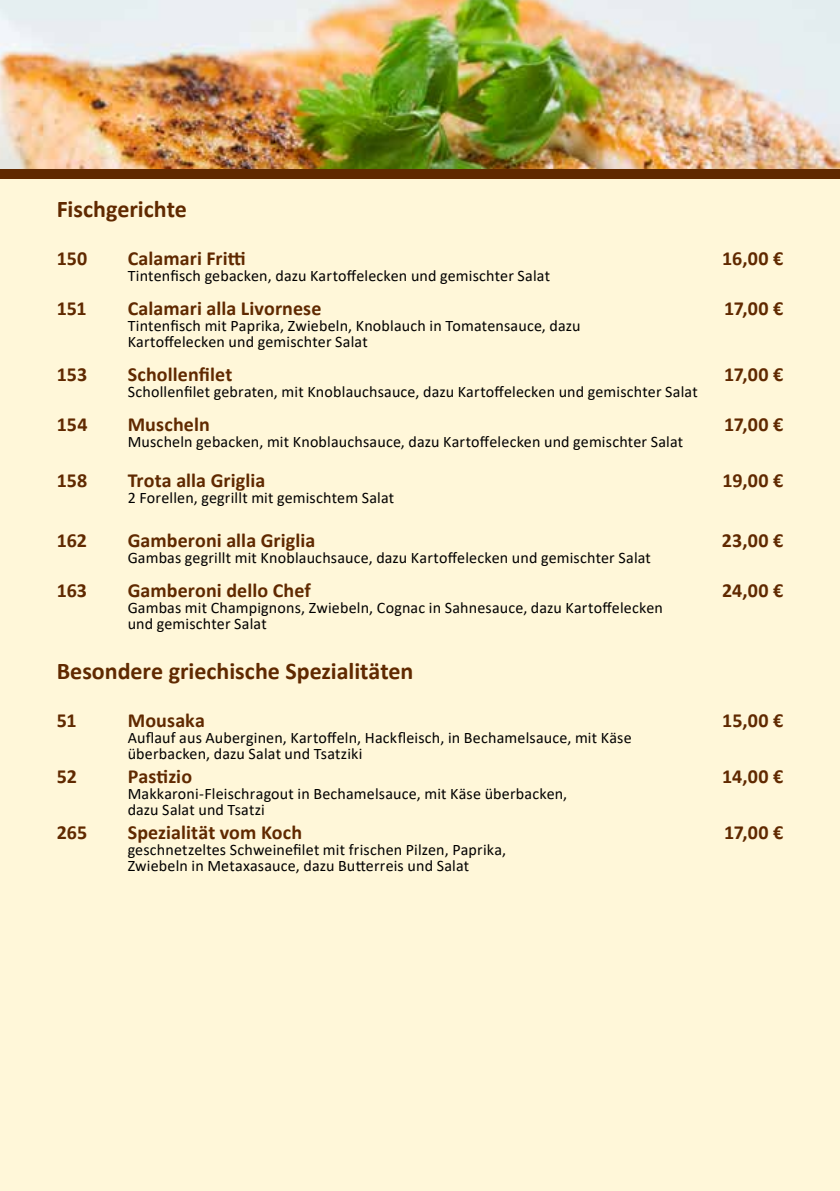
<style>
.page{position:relative;width:840px;height:1191px;background:#fff}
.page>*{position:absolute;margin:0;border:0;box-sizing:border-box;transform-origin:0 0}
.t1{font:700 24px "Calibri";color:#602900}
.t2{font:700 20px "Calibri";letter-spacing:.005em;color:#602900}
.t3{font:16px/16px "Calibri";letter-spacing:.01em;color:#000}
</style>
<div class="page">
<div style="left:0;top:0;width:839px;height:1191px;background:#fff7d9"></div>
<img style="left:0;top:0;width:839px;height:169px">
<div style="left:0;top:169px;width:839px;height:10px;background:#602900"></div>
<h1 class="t1" style="left:57px;top:192px;width:132px">Fischgerichte</h1>
<p class="t2" style="left:57px;top:244px;width:32px">150</p>
<p class="t2" style="left:128px;top:244px;width:119px">Calamari Fritti</p>
<p class="t2" style="left:721px;top:244px;width:62px">16,00 €</p>
<p class="t3" style="left:128px;top:267px;width:423px">Tintenfisch gebacken, dazu Kartoffelecken und gemischter Salat</p>
<p class="t2" style="left:57px;top:294px;width:31px">151</p>
<p class="t2" style="left:128px;top:294px;width:195px">Calamari alla Livornese</p>
<p class="t2" style="left:723px;top:294px;width:61px">17,00 €</p>
<p class="t3" style="left:128px;top:317px;width:454px">Tintenfisch mit Paprika, Zwiebeln, Knoblauch in Tomatensauce, dazu<br>Kartoffelecken und gemischter Salat</p>
<p class="t2" style="left:57px;top:360px;width:32px">153</p>
<p class="t2" style="left:128px;top:360px;width:106px">Schollenfilet</p>
<p class="t2" style="left:723px;top:360px;width:61px">17,00 €</p>
<p class="t3" style="left:128px;top:383px;width:571px">Schollenfilet gebraten, mit Knoblauchsauce, dazu Kartoffelecken und gemischter Salat</p>
<p class="t2" style="left:57px;top:410px;width:32px">154</p>
<p class="t2" style="left:128px;top:410px;width:83px">Muscheln</p>
<p class="t2" style="left:723px;top:410px;width:61px">17,00 €</p>
<p class="t3" style="left:128px;top:433px;width:556px">Muscheln gebacken, mit Knoblauchsauce, dazu Kartoffelecken und gemischter Salat</p>
<p class="t2" style="left:57px;top:466px;width:32px">158</p>
<p class="t2" style="left:128px;top:466px;width:139px">Trota alla Griglia</p>
<p class="t2" style="left:722px;top:466px;width:62px">19,00 €</p>
<p class="t3" style="left:128px;top:489px;width:268px">2 Forellen, gegrillt mit gemischtem Salat</p>
<p class="t2" style="left:57px;top:526px;width:32px">162</p>
<p class="t2" style="left:128px;top:526px;width:189px">Gamberoni alla Griglia</p>
<p class="t2" style="left:721px;top:526px;width:63px">23,00 €</p>
<p class="t3" style="left:128px;top:549px;width:524px">Gambas gegrillt mit Knoblauchsauce, dazu Kartoffelecken und gemischter Salat</p>
<p class="t2" style="left:57px;top:576px;width:32px">163</p>
<p class="t2" style="left:128px;top:576px;width:184px">Gamberoni dello Chef</p>
<p class="t2" style="left:721px;top:576px;width:63px">24,00 €</p>
<p class="t3" style="left:128px;top:599px;width:536px">Gambas mit Champignons, Zwiebeln, Cognac in Sahnesauce, dazu Kartoffelecken und gemischter Salat</p>
<h1 class="t1" style="left:57px;top:654px;width:358px">Besondere griechische Spezialitäten</h1>
<p class="t2" style="left:57px;top:706px;width:21px">51</p>
<p class="t2" style="left:128px;top:706px;width:79px">Mousaka</p>
<p class="t2" style="left:721px;top:706px;width:62px">15,00 €</p>
<p class="t3" style="left:128px;top:729px;width:505px">Auflauf aus Auberginen, Kartoffeln, Hackfleisch, in Bechamelsauce, mit Käse überbacken, dazu Salat und Tsatziki</p>
<p class="t2" style="left:57px;top:762px;width:22px">52</p>
<p class="t2" style="left:128px;top:762px;width:66px">Pastizio</p>
<p class="t2" style="left:721px;top:762px;width:63px">14,00 €</p>
<p class="t3" style="left:128px;top:785px;width:441px">Makkaroni-Fleischragout in Bechamelsauce, mit Käse überbacken, dazu Salat und Tsatzi</p>
<p class="t2" style="left:57px;top:818px;width:32px">265</p>
<p class="t2" style="left:128px;top:818px;width:176px">Spezialität vom Koch</p>
<p class="t2" style="left:723px;top:818px;width:61px">17,00 €</p>
<p class="t3" style="left:128px;top:841px;width:380px">geschnetzeltes Schweinefilet mit frischen Pilzen, Paprika,<br>Zwiebeln in Metaxasauce, dazu Butterreis und Salat</p>
</div>
